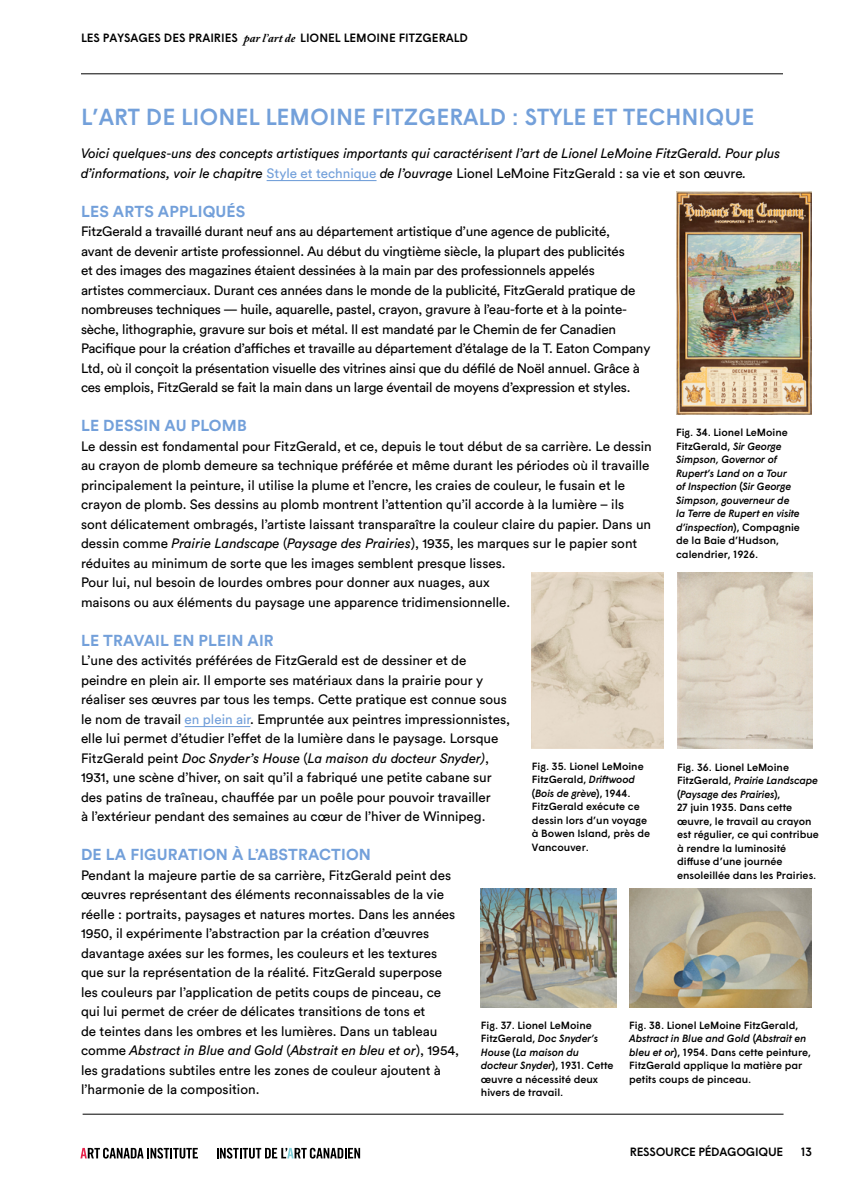
<style>
.page{position:relative;width:864px;height:1188px;background:#fff}
.page>*{position:absolute;margin:0;border:0;box-sizing:border-box;transform-origin:0 0}
.Heading{font:500 23.25px "Wigrum";color:#73a0da}
.Sub_Heading{font:700 15.75px "Circular Std";letter-spacing:.01em;color:#73a0da}
.Sub_Heading-2{font:13.5px/19.5px "Circular Std";color:#000}
.Body{font:13.5px/19.5px "Circular Std Book Italic";color:#000}
.t1{font:500 12px "Wigrum";color:#000}
.t2{font:500 12px "Wigrum";letter-spacing:-.02em;color:#000}
.t3{font:500 10.5px/13.5px "Wigrum";color:#000}
.t4{font:italic 500 10.5px/13.5px "Wigrum";color:#000}
.s1{font-family:"Adobe Caslon Pro";font-weight:700;font-style:italic}
.s2{font-family:"Circular Std";color:#73a0da}
.s3{font-family:"Circular Std"}
.s4{font-family:"Circular Std Book Italic"}
.s5{color:#73a0da}
.s6{font-style:normal}
.s7{font-style:italic}
</style>
<div class="page">
<hr style="left:81px;top:73px;width:702px;height:1px;background:#000">
<hr style="left:267px;top:180px;width:110px;height:1px;background:#73a0da">
<hr style="left:185px;top:726px;width:65px;height:1px;background:#73a0da">
<img style="left:676px;top:192px;width:136px;height:223px">
<img style="left:677px;top:572px;width:135px;height:176px">
<img style="left:481px;top:889px;width:135px;height:118px">
<img style="left:629px;top:889px;width:182px;height:118px">
<img style="left:532px;top:572px;width:131px;height:176px">
<svg style="left:80px;top:1148px;width:118px;height:11px"></svg>
<svg style="left:217px;top:1148px;width:143px;height:11px"></svg>
<hr style="left:83px;top:1114px;width:701px;height:1px;background:#000">
<p class="t1" style="left:81px;top:28px;width:388px">LES PAYSAGES DES PRAIRIES <span class="s1">par l’art de</span> LIONEL LEMOINE FITZGERALD</p>
<p class="Heading" style="left:81px;top:100px;width:675px">L’ART DE LIONEL LEMOINE FITZGERALD : STYLE ET TECHNIQUE</p>
<p class="Body" style="left:81px;top:144px;width:701px">Voici quelques-uns des concepts artistiques importants qui caractérisent l’art de Lionel LeMoine FitzGerald. Pour plus d’informations, voir le chapitre <span class="s2">Style et technique</span> de l’ouvrage <span class="s3">Lionel LeMoine FitzGerald : sa vie et son œuvre</span>.</p>
<p class="Sub_Heading" style="left:81px;top:201px;width:166px">LES ARTS APPLIQUÉS</p>
<p class="Sub_Heading-2" style="left:81px;top:222px;width:571px">FitzGerald a travaillé durant neuf ans au département artistique d’une agence de publicité,<br>avant de devenir artiste professionnel. Au début du vingtième siècle, la plupart des publicités<br>et des images des magazines étaient dessinées à la main par des professionnels appelés<br>artistes commerciaux. Durant ces années dans le monde de la publicité, FitzGerald pratique de nombreuses techniques — huile, aquarelle, pastel, crayon, gravure à l’eau-forte et à la pointe&shy;sèche, lithographie, gravure sur bois et métal. Il est mandaté par le Chemin de fer Canadien Pacifique pour la création d’affiches et travaille au département d’étalage de la T. Eaton Company Ltd, où il conçoit la présentation visuelle des vitrines ainsi que du défilé de Noël annuel. Grâce à ces emplois, FitzGerald se fait la main dans un large éventail de moyens d’expression et styles.</p>
<p class="Sub_Heading" style="left:81px;top:416px;width:167px">LE DESSIN AU PLOMB</p>
<p class="Sub_Heading-2" style="left:81px;top:436px;width:572px">Le dessin est fondamental pour FitzGerald, et ce, depuis le tout début de sa carrière. Le dessin au crayon de plomb demeure sa technique préférée et même durant les périodes où il travaille principalement la peinture, il utilise la plume et l’encre, les craies de couleur, le fusain et le crayon de plomb. Ses dessins au plomb montrent l’attention qu’il accorde à la lumière – ils sont délicatement ombragés, l’artiste laissant transparaître la couleur claire du papier. Dans un dessin comme <span class="s4">Prairie Landscape</span> (<span class="s4">Paysage des Prairies</span>), 1935, les marques sur le papier sont réduites au minimum de sorte que les images semblent presque lisses.<br>Pour lui, nul besoin de lourdes ombres pour donner aux nuages, aux<br>maisons ou aux éléments du paysage une apparence tridimensionnelle.</p>
<p class="Sub_Heading" style="left:81px;top:630px;width:194px">LE TRAVAIL EN PLEIN AIR</p>
<p class="Sub_Heading-2" style="left:81px;top:651px;width:431px">L’une des activités préférées de FitzGerald est de dessiner et de peindre en plein air. Il emporte ses matériaux dans la prairie pour y réaliser ses œuvres par tous les temps. Cette pratique est connue sous le nom de travail <span class="s5">en plein air</span>. Empruntée aux peintres impressionnistes, elle lui permet d’étudier l’effet de la lumière dans le paysage. Lorsque FitzGerald peint <span class="s4">Doc Snyder’s House</span> (<span class="s4">La maison du docteur Snyder)</span>, 1931, une scène d’hiver, on sait qu’il a fabriqué une petite cabane sur des patins de traîneau, chauffée par un poêle pour pouvoir travailler<br>à l’extérieur pendant des semaines au cœur de l’hiver de Winnipeg.</p>
<p class="Sub_Heading" style="left:81px;top:845px;width:291px">DE LA FIGURATION À L’ABSTRACTION</p>
<p class="Sub_Heading-2" style="left:81px;top:865px;width:380px">Pendant la majeure partie de sa carrière, FitzGerald peint des œuvres représentant des éléments reconnaissables de la vie réelle : portraits, paysages et natures mortes. Dans les années 1950, il expérimente l’abstraction par la création d’œuvres davantage axées sur les formes, les couleurs et les textures que sur la représentation de la réalité. FitzGerald superpose les couleurs par l’application de petits coups de pinceau, ce qui lui permet de créer de délicates transitions de tons et<br>de teintes dans les ombres et les lumières. Dans un tableau comme <span class="s4">Abstract in Blue and Gold</span> (<span class="s4">Abstrait en bleu et or</span>), 1954, les gradations subtiles entre les zones de couleur ajoutent à l’harmonie de la composition.</p>
<p class="t4" style="left:676px;top:425px;width:125px"><span class="s6">Fig. 34. Lionel LeMoine<br>FitzGerald,</span> Sir George<br>Simpson, Governor of<br>Rupert’s Land on a Tour<br>of Inspection <span class="s6">(</span>Sir George<br>Simpson, gouverneur de la Terre de Rupert en visite d’inspection<span class="s6">), Compagnie de la Baie d’Hudson, calendrier, 1926.</span></p>
<p class="t3" style="left:532px;top:758px;width:120px">Fig. 35. Lionel LeMoine<br>FitzGerald, <span class="s7">Driftwood </span>(<span class="s7">Bois de grève</span>), 1944.<br>FitzGerald exécute ce dessin lors d’un voyage à Bowen Island, près de<br>Vancouver.</p>
<p class="t3" style="left:677px;top:759px;width:143px">Fig. 36. Lionel LeMoine<br>FitzGerald, <span class="s7">Prairie Landscape </span>(<span class="s7">Paysage des Prairies</span>),<br>27 juin 1935. Dans cette œuvre, le travail au crayon est régulier, ce qui contribue à rendre la luminosité diffuse d’une journée ensoleillée dans les Prairies.</p>
<p class="t3" style="left:481px;top:1017px;width:134px">Fig. 37. Lionel LeMoine<br>FitzGerald, <span class="s7">Doc Snyder’s<br>House</span> (<span class="s7">La maison du docteur Snyder</span>), 1931. Cette œuvre a nécessité deux hivers de travail.</p>
<p class="t3" style="left:629px;top:1018px;width:183px">Fig. 38. Lionel LeMoine FitzGerald, <span class="s7">Abstract in Blue and Gold</span> (<span class="s7">Abstrait en bleu et or</span>), 1954. Dans cette peinture, FitzGerald applique la matière par petits coups de pinceau.</p>
<p class="t2" style="left:630px;top:1143px;width:155px">RESSOURCE PÉDAGOGIQUE</p>
<p class="t1" style="left:801px;top:1143px;width:13px">13</p>
</div>
